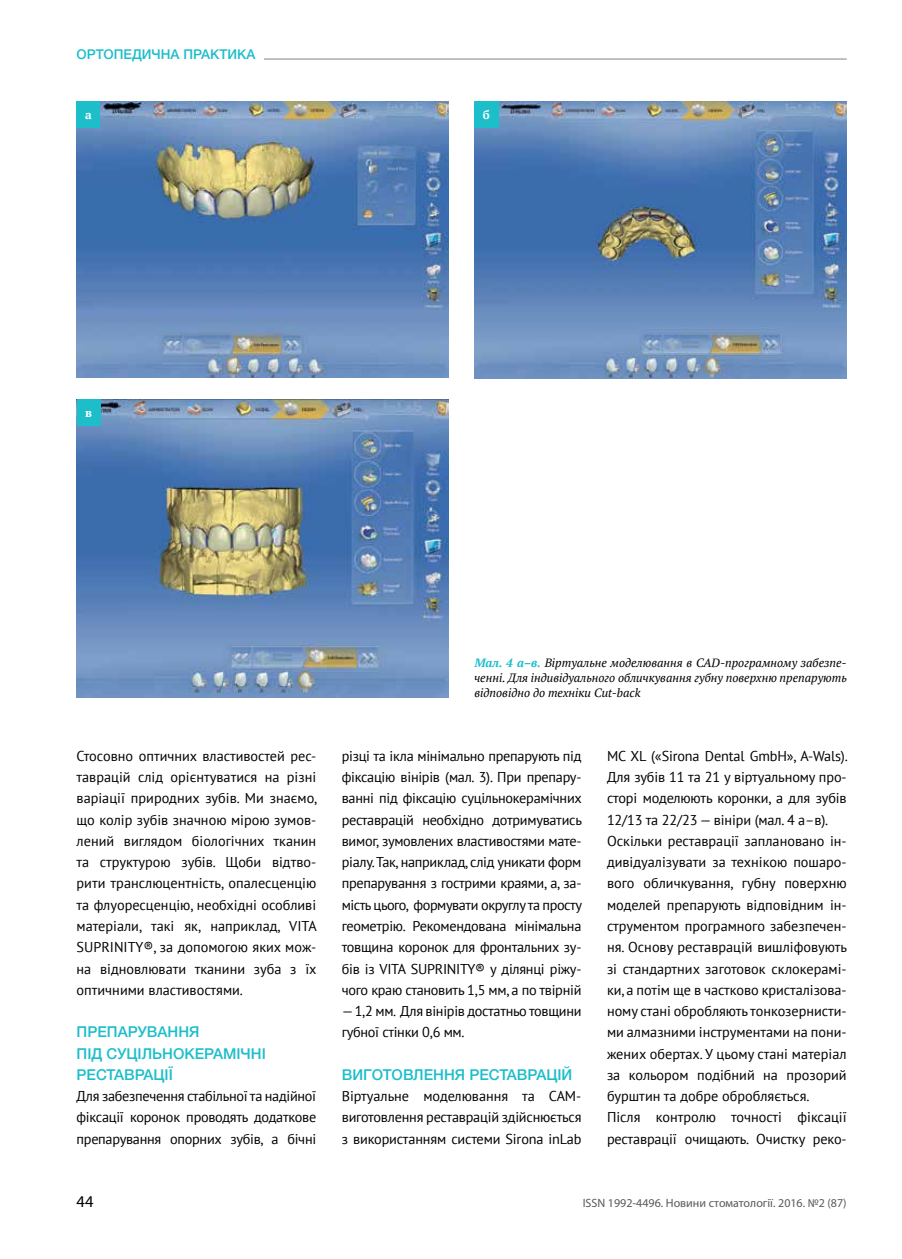
<style>
.page{position:relative;width:902px;height:1259px;background:#fff}
.page>*{position:absolute;margin:0;border:0;box-sizing:border-box;transform-origin:0 0}
.t1{font:16.5px "Myriad Pro";color:#000}
.t2{font:500 15px/21.3px "Helvetica Neue LTW1 G";color:#1cbeca}
.t3{font:14.25px/21.3px "PT Sans";letter-spacing:-.005em;color:#000;text-align:justify}
.t4{font:500 13.5px "Helvetica Neue LTW1 G";color:#1cbeca}
.t5{font:italic 12px/15px "PT Serif";color:#000;text-align:justify}
.t6{font:12px "Myriad Pro";color:#58595b}
.t7{font:700 12px "PT Serif";color:#fff}
.s1{font-weight:700;color:#1cbeca}
</style>
<div class="page">
<hr style="left:77px;top:59px;width:769px;height:1px;background:#808285">
<div style="left:77px;top:40px;width:187px;height:27px;background:#fff"></div>
<img style="left:77px;top:102px;width:372px;height:276px">
<img style="left:474px;top:102px;width:372px;height:276px">
<img style="left:77px;top:399px;width:372px;height:298px">
<div style="left:77px;top:102px;width:23px;height:26px;background:#1cbeca"></div>
<div style="left:474px;top:102px;width:24px;height:26px;background:#1cbeca"></div>
<div style="left:77px;top:399px;width:23px;height:27px;background:#1cbeca"></div>
<p class="t4" style="left:77px;top:46px;width:180px">ОРТОПЕДИЧНА ПРАКТИКА</p>
<p class="t7" style="left:85px;top:107px;width:8px">а</p>
<p class="t7" style="left:483px;top:107px;width:9px">б</p>
<p class="t7" style="left:85px;top:405px;width:8px">в</p>
<p class="t3" style="left:77px;top:745px;width:242px">Стосовно оптичних властивостей рес&shy;таврацій слід орієнтуватися на різні варіації природних зубів. Ми знаємо, що колір зубів значною мірою зумов&shy;лений виглядом біологічних тканин та структурою зубів. Щоби відтво&shy;рити транслюцентність, опалесценцію та флуоресценцію, необхідні особливі матеріали, такі як, наприклад, VITA SUPRINITY®, за допомогою яких мож&shy;на відновлювати тканини зуба з їх оптичними властивостями.</p>
<p class="t2" style="left:77px;top:1021px;width:191px">ПРЕПАРУВАННЯ<br>ПІД СУЦІЛЬНОКЕРАМІЧНІ<br>РЕСТАВРАЦІЇ</p>
<p class="t3" style="left:77px;top:1085px;width:241px">Для забезпечення стабільної та надійної фіксації коронок проводять додаткове препарування опорних зубів, а бічні</p>
<p class="t5" style="left:474px;top:655px;width:374px"><span class="s1">Мал. 4 a–в.</span> Віртуальне моделювання в CAD-програмному забезпе&shy;ченні. Для індивідуального обличкування губну поверхню препарують відповідно до техніки Cut-back</p>
<p class="t3" style="left:342px;top:745px;width:242px">різці та ікла мінімально препарують під фіксацію вінірів (мал. 3). При препару&shy;ванні під фіксацію суцільнокерамічних реставрацій необхідно дотримуватись вимог, зумовлених властивостями мате&shy;ріалу. Так, наприклад, слід уникати форм препарування з гострими краями, а, за&shy;мість цього, формувати округлу та просту геометрію. Рекомендована мінімальна товщина коронок для фронтальних зу&shy;бів із VITA SUPRINITY® у ділянці ріжу&shy;чого краю становить 1,5 мм, а по твірній</p>
<p class="t3" style="left:342px;top:1000px;width:241px">— 1,2 мм. Для вінірів достатньо товщини губної стінки 0,6 мм.</p>
<p class="t2" style="left:342px;top:1064px;width:232px">ВИГОТОВЛЕННЯ РЕСТАВРАЦІЙ</p>
<p class="t3" style="left:342px;top:1085px;width:241px">Віртуальне моделювання та САМ&shy;виготовлення реставрацій здійснюється з використанням системи Sirona inLab</p>
<p class="t3" style="left:607px;top:745px;width:242px;text-align:left">MC XL («Sirona Dental GmbH», A-Wals).<br>Для зубів 11 та 21 у віртуальному про&shy;сторі моделюють коронки, а для зубів 12/13 та 22/23 — вініри (мал. 4 а–в).<br>Оскільки реставрації заплановано ін&shy;дивідуалізувати за технікою пошаро&shy;вого обличкування, губну поверхню моделей препарують відповідним ін&shy;струментом програмного забезпечен&shy;ня. Основу реставрацій вишліфовують зі стандартних заготовок склокерамі&shy;ки, а потім ще в частково кристалізова&shy;ному стані обробляють тонкозернисти&shy;ми алмазними інструментами на пони&shy;жених обертах. У цьому стані матеріал за кольором подібний на прозорий бурштин та добре обробляється.<br>Після контролю точності фіксації реставрації очищають. Очистку реко-</p>
<p class="t1" style="left:77px;top:1191px;width:18px">44</p>
<p class="t6" style="left:582px;top:1196px;width:265px">ISSN 1992-4496. Новини стоматології. 2016. №2 (87)</p>
</div>
